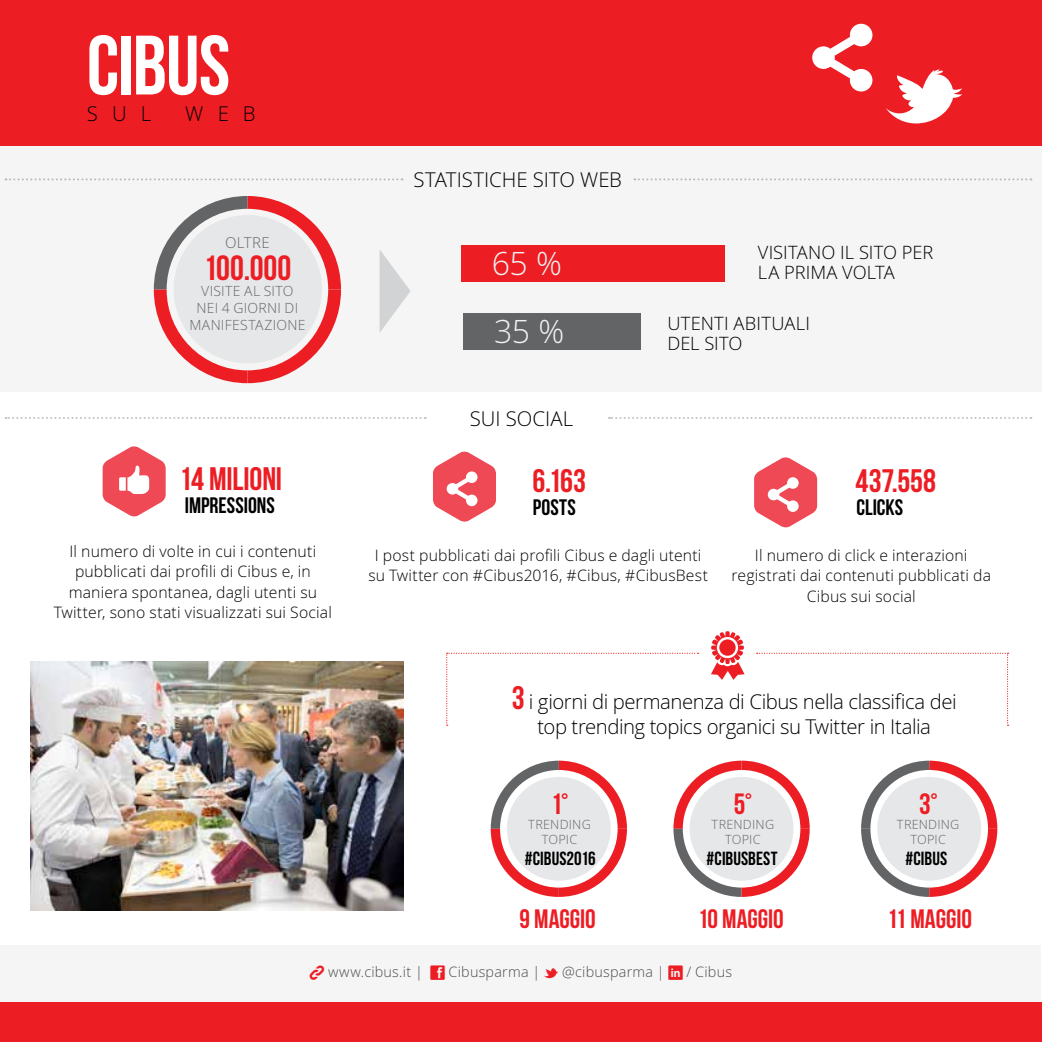
<style>
.page{position:relative;width:1042px;height:1042px;background:#fff}
.page>*{position:absolute;margin:0;border:0;box-sizing:border-box;transform-origin:0 0}
.t1{font:84px "Bebas Neue";letter-spacing:-.01em;color:#fff}
.t2{font:77.17px "Entypo";color:#fff}
.t3{font:68.25px "Modern Pictograms";color:#ed1d24}
.t4{font:66.85px "Entypo";color:#fff}
.t5{font:35px "Bebas Neue";color:#ed1d24}
.t6{font:32.55px "Bebas Neue";letter-spacing:-.005em;color:#ed1d24}
.t7{font:300 32.02px "Open Sans";color:#f1f1f2}
.t8{font:29.4px "Bebas Neue";color:#ed1d24}
.t9{font:26.6px "Bebas Neue";color:#ed1d24}
.t10{font:22.4px "Bebas Neue";color:#000}
.t11{font:300 20.3px/24.5px "Open Sans";letter-spacing:-.02em;color:#000;text-align:center}
.t12{font:300 20.3px "Open Sans";color:#000}
.t13{font:19.07px "Bebas Neue";letter-spacing:.005em;color:#000}
.t14{font:300 18.38px/20.3px "Open Sans";letter-spacing:.005em;color:#000}
.t15{font:300 15.75px/20.3px "Open Sans";letter-spacing:.01em;color:#000;text-align:center}
.t16{font:300 15.05px "Open Sans";letter-spacing:.015em;color:#636466}
.t17{font:300 14.35px "Open Sans";letter-spacing:.015em;color:#4d4d4f}
.t18{font:300 14px/16.8px "Open Sans";letter-spacing:.015em;color:#636466;text-align:center}
.t19{font:300 12.6px/15.2px "Open Sans";letter-spacing:.02em;color:#636466;text-align:center}
.s1{font-family:"Bebas Neue";font-weight:400;font-size:32.55px;color:#ed1d24}
.s2{color:#ed1d24}
</style>
<div class="page">
<div style="left:0;top:145px;width:1042px;height:246px;background:#f5f5f5"></div>
<svg style="left:154px;top:196px;width:187px;height:187px"></svg>
<div style="left:174px;top:215px;width:148px;height:148px;background:#e6e7e8;border-radius:50%"></div>
<svg style="left:103px;top:446px;width:63px;height:71px"></svg>
<svg style="left:433px;top:451px;width:63px;height:71px"></svg>
<svg style="left:754px;top:457px;width:63px;height:71px"></svg>
<div style="left:463px;top:313px;width:177px;height:36px;background:#636466"></div>
<div style="left:461px;top:245px;width:264px;height:36px;background:#ed1d24"></div>
<svg style="left:379px;top:250px;width:31px;height:82px"></svg>
<svg style="left:6px;top:178px;width:397px;height:2px"></svg>
<svg style="left:6px;top:417px;width:420px;height:2px"></svg>
<svg style="left:634px;top:178px;width:397px;height:2px"></svg>
<svg style="left:609px;top:417px;width:422px;height:2px"></svg>
<div style="left:0;top:945px;width:1040px;height:97px;background:#f5f5f5"></div>
<div style="left:0;top:1003px;width:1042px;height:39px;background:#ed1d24"></div>
<svg style="left:757px;top:653px;width:251px;height:73px"></svg>
<svg style="left:446px;top:653px;width:252px;height:73px"></svg>
<svg style="left:673px;top:760px;width:137px;height:137px"></svg>
<div style="left:690px;top:777px;width:103px;height:103px;background:#e6e7e8;border-radius:50%"></div>
<svg style="left:491px;top:760px;width:136px;height:137px"></svg>
<div style="left:507px;top:777px;width:104px;height:103px;background:#e6e7e8;border-radius:50%"></div>
<svg style="left:861px;top:760px;width:136px;height:137px"></svg>
<div style="left:877px;top:777px;width:104px;height:103px;background:#e6e7e8;border-radius:50%"></div>
<div style="left:0;top:0;width:1042px;height:145px;background:#ed1d24"></div>
<svg style="left:812px;top:24px;width:60px;height:68px"></svg>
<svg style="left:886px;top:69px;width:76px;height:54px"></svg>
<img style="left:31px;top:662px;width:372px;height:248px">
<hr style="left:1041px;top:1003px;width:1px;height:39px;background:#00a960">
<h1 class="t1" style="left:87px;top:19px;width:145px">CIBUS</h1>
<p class="t11" style="left:87px;top:101px;width:66px">SUL</p>
<p class="t11" style="left:185px;top:101px;width:72px">WEB</p>
<p class="t16" style="left:225px;top:234px;width:46px">OLTRE</p>
<h3 class="t5" style="left:204px;top:248px;width:89px">100.000</h3>
<p class="t18" style="left:189px;top:283px;width:118px">VISITE AL SITO<br>NEI 4 GIORNI DI<br>MANIFESTAZIONE</p>
<p class="t11" style="left:414px;top:168px;width:210px">STATISTICHE SITO WEB</p>
<h3 class="t7" style="left:492px;top:245px;width:72px">65 %</h3>
<h3 class="t7" style="left:494px;top:314px;width:72px">35 %</h3>
<p class="t12" style="left:470px;top:407px;width:105px">SUI SOCIAL</p>
<p class="t14" style="left:758px;top:242px;width:177px">VISITANO IL SITO PER</p>
<p class="t14" style="left:758px;top:263px;width:138px">LA PRIMA VOLTA</p>
<p class="t14" style="left:667px;top:313px;width:144px">UTENTI ABITUALI<br>DEL SITO</p>
<h3 class="t4" style="left:116px;top:434px;width:38px">8</h3>
<h2 class="t2" style="left:443px;top:436px;width:40px">5</h2>
<h2 class="t2" style="left:764px;top:442px;width:40px">5</h2>
<p class="t15" style="left:54px;top:541px;width:280px">Il numero di volte in cui i contenuti pubblicati dai profili di Cibus e, in maniera spontanea, dagli utenti su Twitter, sono stati visualizzati sui Social</p>
<p class="t15" style="left:368px;top:545px;width:341px">I post pubblicati dai profili Cibus e dagli utenti su Twitter con #Cibus2016, #Cibus, #CibusBest</p>
<p class="t15" style="left:731px;top:545px;width:261px">Il numero di click e interazioni registrati dai contenuti pubblicati da<br>Cibus sui social</p>
<h3 class="t6" style="left:179px;top:461px;width:105px">14 MILIONI</h3>
<h3 class="t6" style="left:532px;top:463px;width:55px">6.163</h3>
<h3 class="t6" style="left:855px;top:462px;width:82px">437.558</h3>
<h3 class="t10" style="left:185px;top:493px;width:91px">IMPRESSIONS</h3>
<h3 class="t10" style="left:533px;top:495px;width:44px">POSTS</h3>
<h3 class="t10" style="left:856px;top:495px;width:48px">CLICKS</h3>
<h3 class="t3" style="left:707px;top:622px;width:42px">)</h3>
<p class="t11" style="left:512px;top:690px;width:446px"><span class="s1">3</span> i giorni di permanenza di Cibus nella classifica dei top trending topics organici su Twitter in Italia</p>
<h3 class="t8" style="left:551px;top:787px;width:19px">1°</h3>
<p class="t19" style="left:528px;top:817px;width:64px">TRENDING<br>TOPIC</p>
<h3 class="t8" style="left:734px;top:787px;width:20px">5°</h3>
<p class="t19" style="left:711px;top:817px;width:64px">TRENDING<br>TOPIC</p>
<h3 class="t8" style="left:919px;top:787px;width:20px">3°</h3>
<p class="t19" style="left:897px;top:817px;width:64px">TRENDING<br>TOPIC</p>
<p class="t13" style="left:525px;top:848px;width:72px">#CIBUS2016</p>
<p class="t13" style="left:706px;top:848px;width:72px">#CIBUSBEST</p>
<p class="t13" style="left:905px;top:848px;width:43px">#CIBUS</p>
<h3 class="t9" style="left:519px;top:904px;width:78px">9 MAGGIO</h3>
<h3 class="t9" style="left:698px;top:904px;width:87px">10 MAGGIO</h3>
<h3 class="t9" style="left:887px;top:904px;width:86px">11 MAGGIO</h3>
<p class="t17" style="left:328px;top:963px;width:96px">www.cibus.it |</p>
<p class="t17" style="left:448px;top:963px;width:285px">Cibusparma | <span class="s2">▼</span> @cibusparma | <span class="s2">●</span> / Cibus</p>
</div>
